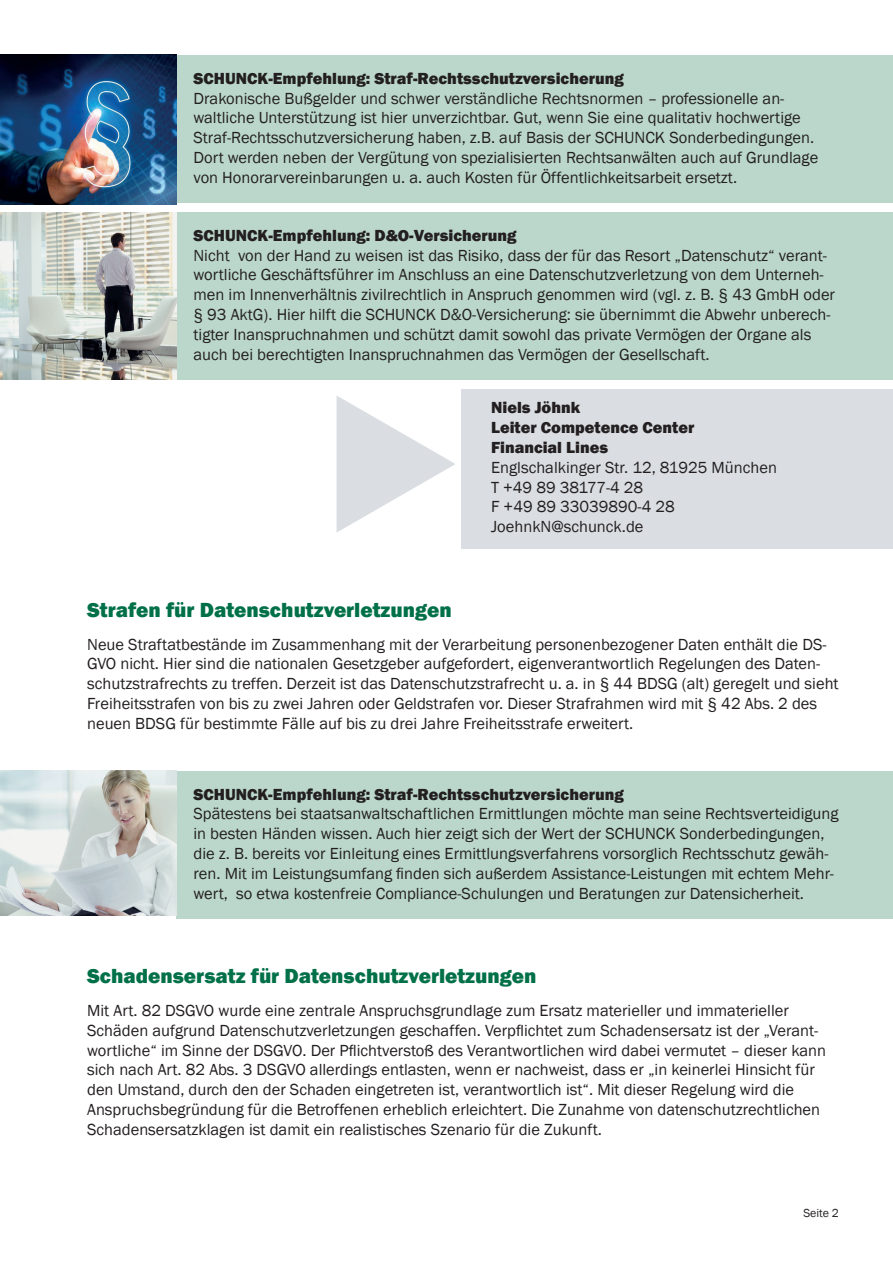
<style>
.page{position:relative;width:893px;height:1263px;background:#fff}
.page>*{position:absolute;margin:0;border:0;box-sizing:border-box;transform-origin:0 0}
.t1{font:800 21px "Franklin Gothic";color:#007049}
.t2{font:16.5px/19.8px "Franklin Gothic";color:#231f20}
.t3{font:800 16.5px/19.8px "Franklin Gothic";color:#231f20}
.t4{font:12px "Franklin Gothic";color:#231f20}
</style>
<div class="page">
<div style="left:176px;top:55px;width:717px;height:148px;background:#bbd7cc"></div>
<div style="left:176px;top:212px;width:717px;height:168px;background:#bbd7cc"></div>
<div style="left:461px;top:389px;width:432px;height:159px;background:#dadee2"></div>
<div style="left:176px;top:771px;width:717px;height:148px;background:#bbd7cc"></div>
<img style="left:0;top:771px;width:176px;height:145px">
<img style="left:0;top:54px;width:176px;height:150px">
<img style="left:0;top:212px;width:176px;height:167px">
<svg style="left:337px;top:396px;width:118px;height:136px"></svg>
<p class="t3" style="left:193px;top:68px;width:432px">SCHUNCK-Empfehlung: Straf-Rechtsschutzversicherung</p>
<p class="t2" style="left:193px;top:88px;width:626px">Drakonische Bußgelder und schwer verständliche Rechtsnormen – professionelle an&shy;waltliche Unterstützung ist hier unverzichtbar. Gut, wenn Sie eine qualitativ hochwertige Straf-Rechtsschutzversicherung haben, z.B. auf Basis der SCHUNCK Sonderbedingungen.<br>Dort werden neben der Vergütung von spezialisierten Rechtsanwälten auch auf Grundlage von Honorarvereinbarungen u. a. auch Kosten für Öffentlichkeitsarbeit ersetzt.</p>
<p class="t3" style="left:193px;top:225px;width:325px">SCHUNCK-Empfehlung: D&amp;O-Versicherung</p>
<p class="t2" style="left:193px;top:246px;width:643px">Nicht von der Hand zu weisen ist das Risiko, dass der für das Resort „Datenschutz“ verant&shy;wortliche Geschäftsführer im Anschluss an eine Datenschutzverletzung von dem Unterneh&shy;men im Innenverhältnis zivilrechtlich in Anspruch genommen wird (vgl. z. B. § 43 GmbH oder § 93 AktG). Hier hilft die SCHUNCK D&amp;O-Versicherung: sie übernimmt die Abwehr unberech&shy;tigter Inanspruchnahmen und schützt damit sowohl das private Vermögen der Organe als auch bei berechtigten Inanspruchnahmen das Vermögen der Gesellschaft.</p>
<p class="t3" style="left:491px;top:398px;width:205px">Niels Jöhnk<br>Leiter Competence Center<br>Financial Lines</p>
<p class="t2" style="left:491px;top:458px;width:287px">Englschalkinger Str. 12, 81925 München<br>T +49 89 38177-4 28<br>F +49 89 33039890-4 28<br>JoehnkN@schunck.de</p>
<p class="t1" style="left:87px;top:596px;width:366px">Strafen für Datenschutzverletzungen</p>
<p class="t2" style="left:87px;top:634px;width:753px">Neue Straftatbestände im Zusammenhang mit der Verarbeitung personenbezogener Daten enthält die DS-GVO nicht. Hier sind die nationalen Gesetzgeber aufgefordert, eigenverantwortlich Regelungen des Daten&shy;schutzstrafrechts zu treffen. Derzeit ist das Datenschutzstrafrecht u. a. in § 44 BDSG (alt) geregelt und sieht Freiheitsstrafen von bis zu zwei Jahren oder Geldstrafen vor. Dieser Strafrahmen wird mit § 42 Abs. 2 des neuen BDSG für bestimmte Fälle auf bis zu drei Jahre Freiheitsstrafe erweitert.</p>
<p class="t3" style="left:193px;top:784px;width:432px">SCHUNCK-Empfehlung: Straf-Rechtsschutzversicherung</p>
<p class="t2" style="left:193px;top:804px;width:647px">Spätestens bei staatsanwaltschaftlichen Ermittlungen möchte man seine Rechtsverteidigung in besten Händen wissen. Auch hier zeigt sich der Wert der SCHUNCK Sonderbedingungen, die z. B. bereits vor Einleitung eines Ermittlungsverfahrens vorsorglich Rechtsschutz gewäh&shy;ren. Mit im Leistungsumfang finden sich außerdem Assistance-Leistungen mit echtem Mehr&shy;wert, so etwa kostenfreie Compliance-Schulungen und Beratungen zur Datensicherheit.</p>
<p class="t1" style="left:87px;top:963px;width:451px">Schadensersatz für Datenschutzverletzungen</p>
<p class="t2" style="left:87px;top:1001px;width:740px">Mit Art. 82 DSGVO wurde eine zentrale Anspruchsgrundlage zum Ersatz materieller und immaterieller Schäden aufgrund Datenschutzverletzungen geschaffen. Verpflichtet zum Schadensersatz ist der „Verant&shy;wortliche“ im Sinne der DSGVO. Der Pflichtverstoß des Verantwortlichen wird dabei vermutet – dieser kann sich nach Art. 82 Abs. 3 DSGVO allerdings entlasten, wenn er nachweist, dass er „in keinerlei Hinsicht für den Umstand, durch den der Schaden eingetreten ist, verantwortlich ist“. Mit dieser Regelung wird die Anspruchsbegründung für die Betroffenen erheblich erleichtert. Die Zunahme von datenschutzrechtlichen Schadensersatzklagen ist damit ein realistisches Szenario für die Zukunft.</p>
<p class="t4" style="left:803px;top:1206px;width:37px">Seite 2</p>
</div>
